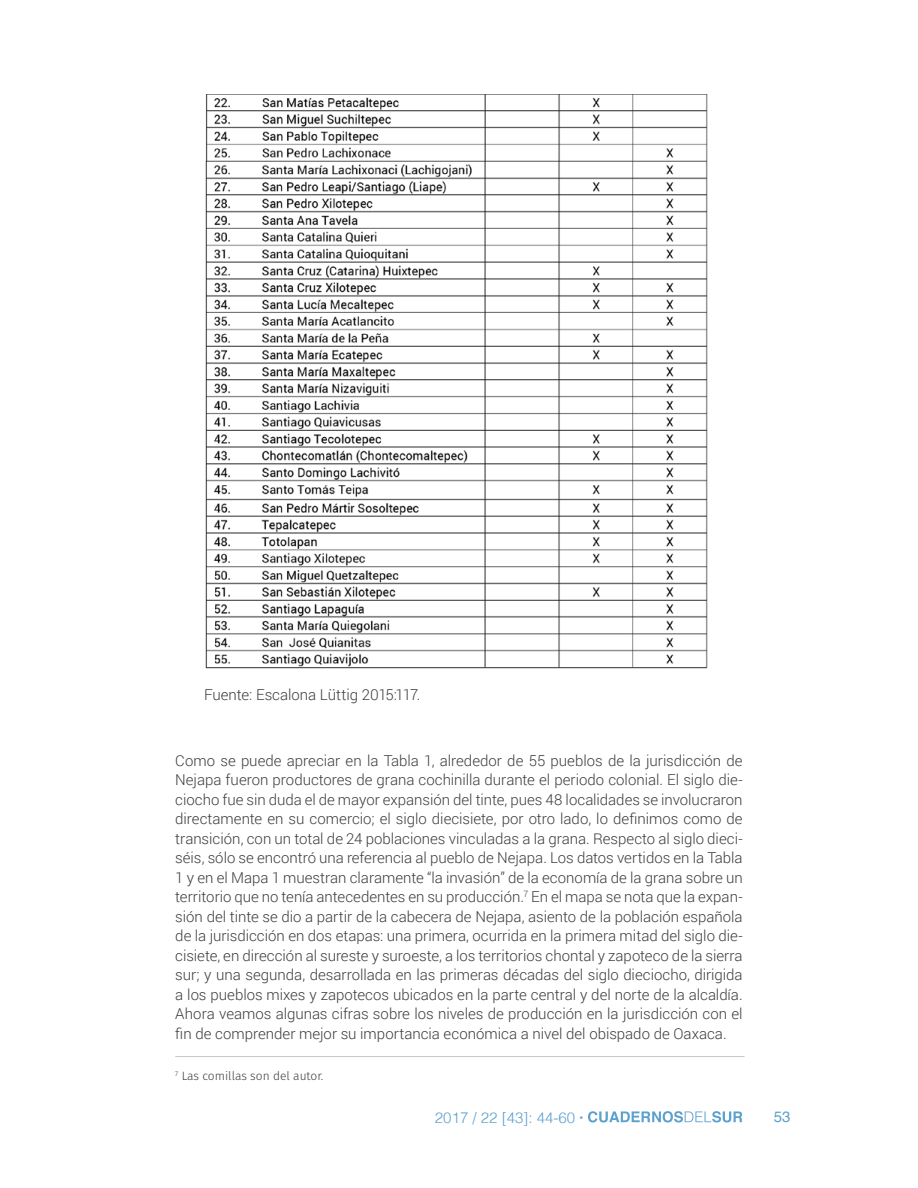
<style>
.page{position:relative;width:918px;height:1188px;background:#fff}
.page>*{position:absolute;margin:0;border:0;box-sizing:border-box;transform-origin:0 0}
.t1{font:300 15px/19.5px "Roboto";color:#3c3c3b;text-align:justify}
.t2{font:300 15px "Helvetica";color:#5ca1cd}
.t3{font:15px "Helvetica";color:#5ca1cd}
.t4{font:300 12px "Fira Sans";color:#3c3c3b}
.s1{font-family:"Droid Serif";font-weight:700}
</style>
<div class="page">
<svg style="left:588px;top:1111px;width:154px;height:12px"></svg>
<hr style="left:175px;top:1056px;width:570px;height:1px;background:#c6c6c6">
<img style="left:205px;top:94px;width:503px;height:575px">
<p class="t1" style="left:204px;top:685px;width:218px">Fuente: Escalona Lüttig 2015:117.</p>
<p class="t1" style="left:175px;top:750px;width:569px">Como se puede apreciar en la Tabla 1, alrededor de 55 pueblos de la jurisdicción de Nejapa fueron productores de grana cochinilla durante el periodo colonial. El siglo die&shy;ciocho fue sin duda el de mayor expansión del tinte, pues 48 localidades se involucraron directamente en su comercio; el siglo diecisiete, por otro lado, lo definimos como de transición, con un total de 24 poblaciones vinculadas a la grana. Respecto al siglo dieci&shy;séis, sólo se encontró una referencia al pueblo de Nejapa. Los datos vertidos en la Tabla 1 y en el Mapa 1 muestran claramente “la invasión” de la economía de la grana sobre un territorio que no tenía antecedentes en su producción.<sup>7</sup> En el mapa se nota que la expan&shy;sión del tinte se dio a partir de la cabecera de Nejapa, asiento de la población española de la jurisdicción en dos etapas: una primera, ocurrida en la primera mitad del siglo die&shy;cisiete, en dirección al sureste y suroeste, a los territorios chontal y zapoteco de la sierra sur; y una segunda, desarrollada en las primeras décadas del siglo dieciocho, dirigida a los pueblos mixes y zapotecos ubicados en la parte central y del norte de la alcaldía.<br>Ahora veamos algunas cifras sobre los niveles de producción en la jurisdicción con el fin de comprender mejor su importancia económica a nivel del obispado de Oaxaca.</p>
<p class="t4" style="left:175px;top:1067px;width:150px"><sup>7</sup> Las comillas son del autor.</p>
<p class="t2" style="left:435px;top:1104px;width:150px">2017 / 22 [43]: 44-60 <span class="s1">·</span></p>
<p class="t3" style="left:774px;top:1105px;width:18px">53</p>
</div>
